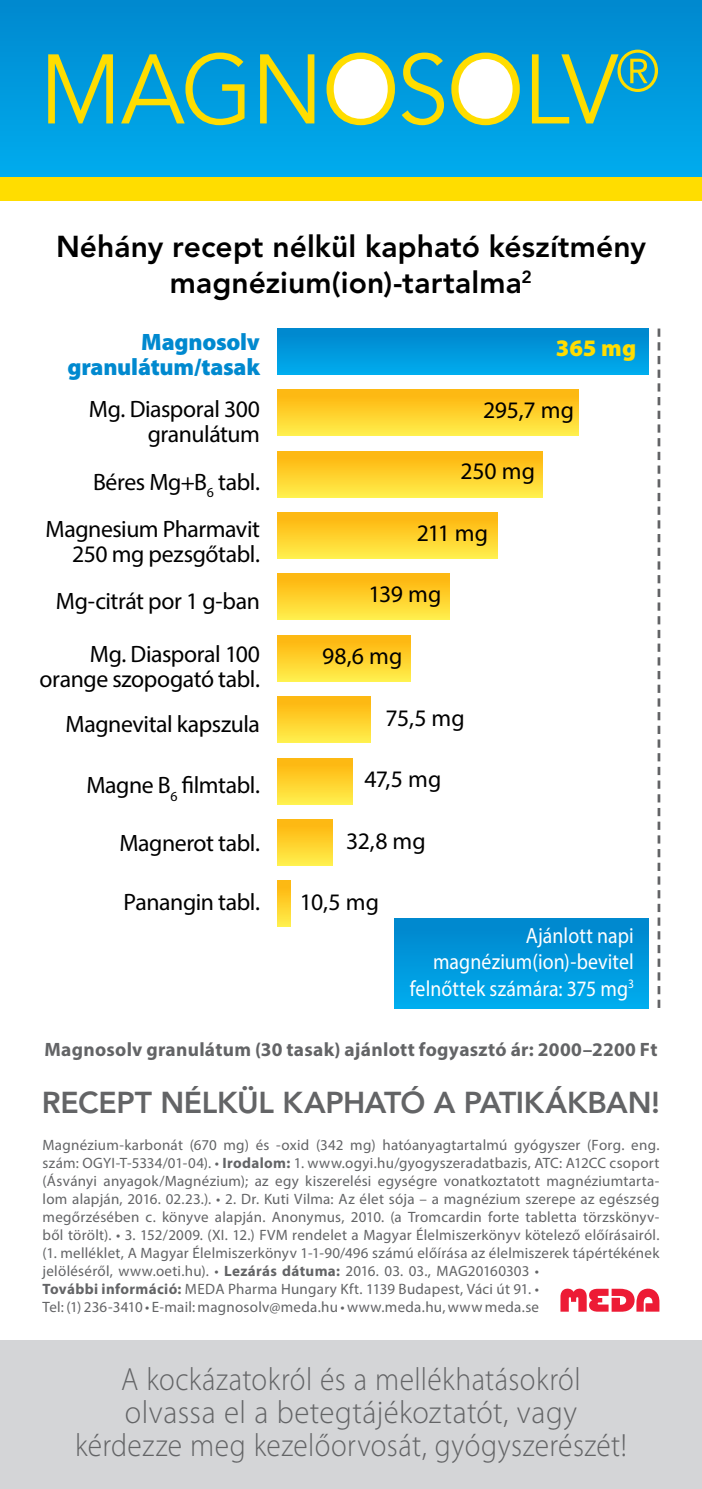
<style>
.page{position:relative;width:702px;height:1489px;background:#fff}
.page>*{position:absolute;margin:0;border:0;box-sizing:border-box;transform-origin:0 0}
.t1{font:300 32.25px/33.2px "Myriad Pro";letter-spacing:.015em;color:#636466;text-align:center;scale:.91 1}
.t2{font:30px/36px "Avenir Heavy H";letter-spacing:.005em;color:#000;text-align:center}
.t3{font:30px "Avenir Heavy H";letter-spacing:-.01em;color:#636466}
.t4{font:23.75px/25px "Myriad Pro";letter-spacing:-.02em;color:#000;text-align:right}
.t5{font:900 23.75px/25px "Myriad Pro";letter-spacing:-.01em;color:#0089cf;text-align:right}
.t6{font:900 23.75px "Myriad Pro";color:#fd0}
.t7{font:22px/26.5px "Myriad Pro";letter-spacing:.005em;color:#fff;text-align:right;scale:.9 1}
.t8{font:700 19.5px "Myriad Pro";letter-spacing:.015em;color:#636466}
.t9{font:15px/18px "Myriad Pro";letter-spacing:.02em;color:#636466}
.s1{font-weight:700}
</style>
<div class="page">
<div style="left:0;top:0;width:702px;height:184px;background:linear-gradient(to bottom,#0088ce,#00adef)"></div>
<svg style="left:48px;top:50px;width:610px;height:75px;background:#5db6a8"></svg>
<div style="left:0;top:1339px;width:702px;height:149px;background:#d4d5d7"></div>
<div style="left:0;top:177px;width:702px;height:24px;background:#fd0"></div>
<svg style="left:560px;top:1288px;width:99px;height:23px"></svg>
<div style="left:278px;top:328px;width:370px;height:46px;background:linear-gradient(to bottom,#0084cb,#00abed)"></div>
<div style="left:394px;top:918px;width:254px;height:89px;background:linear-gradient(to bottom,#0085cb,#00acee)"></div>
<div style="left:278px;top:390px;width:300px;height:46px;background:linear-gradient(to bottom,#feb20a,#ffee4c)"></div>
<div style="left:278px;top:451px;width:264px;height:46px;background:linear-gradient(to bottom,#feb20a,#ffed4b)"></div>
<div style="left:278px;top:512px;width:219px;height:46px;background:linear-gradient(to bottom,#fdb10a,#ffed4a)"></div>
<div style="left:278px;top:574px;width:171px;height:46px;background:linear-gradient(to bottom,#feb20a,#ffee4b)"></div>
<div style="left:278px;top:635px;width:132px;height:46px;background:linear-gradient(to bottom,#feb20a,#ffed4b)"></div>
<div style="left:278px;top:696px;width:92px;height:46px;background:linear-gradient(to bottom,#fdb10a,#ffed4a)"></div>
<div style="left:278px;top:758px;width:75px;height:46px;background:linear-gradient(to bottom,#feb20a,#ffee4b)"></div>
<div style="left:278px;top:819px;width:55px;height:46px;background:linear-gradient(to bottom,#feb20a,#ffed4b)"></div>
<svg style="left:278px;top:880px;width:12px;height:46px"></svg>
<svg style="left:657px;top:328px;width:3px;height:679px"></svg>
<h2 class="t2" style="left:56px;top:228px;width:591px">Néhány recept nélkül kapható készítmény magnézium(ion)-tartalma<sup>2</sup></h2>
<h3 class="t5" style="left:68px;top:329px;width:194px">Magnosolv granulátum/tasak</h3>
<h3 class="t4" style="left:89px;top:396px;width:172px">Mg. Diasporal 300 granulátum</h3>
<h3 class="t4" style="left:46px;top:457px;width:216px;line-height:47.2px">Béres Mg+B<sub>6</sub> tabl.<br>Magnesium Pharmavit</h3>
<h3 class="t4" style="left:56px;top:530px;width:205px;line-height:47.2px">250 mg pezsgőtabl.<br>Mg-citrát por 1 g-ban</h3>
<h3 class="t4" style="left:40px;top:641px;width:222px">Mg. Diasporal 100 orange szopogató tabl.</h3>
<h3 class="t4" style="left:66px;top:711px;width:196px">Magnevital kapszula</h3>
<h3 class="t4" style="left:86px;top:772px;width:175px">Magne B<sub>6</sub> filmtabl.</h3>
<h3 class="t4" style="left:119px;top:830px;width:142px">Magnerot tabl.</h3>
<h3 class="t4" style="left:123px;top:888px;width:138px">Panangin tabl.</h3>
<h3 class="t6" style="left:555px;top:332px;width:82px">365 mg</h3>
<h3 class="t4" style="left:483px;top:397px;width:92px">295,7 mg</h3>
<h3 class="t4" style="left:460px;top:458px;width:76px">250 mg</h3>
<h3 class="t4" style="left:417px;top:520px;width:73px">211 mg</h3>
<h3 class="t4" style="left:368px;top:581px;width:74px">139 mg</h3>
<h3 class="t4" style="left:322px;top:643px;width:82px">98,6 mg</h3>
<h3 class="t4" style="left:385px;top:704px;width:81px">75,5 mg</h3>
<h3 class="t4" style="left:364px;top:766px;width:78px">47,5 mg</h3>
<h3 class="t4" style="left:346px;top:827px;width:81px">32,8 mg</h3>
<h3 class="t4" style="left:300px;top:889px;width:81px">10,5 mg</h3>
<h3 class="t7" style="left:409px;top:921px;width:251px">Ajánlott napi magnézium(ion)-bevitel felnőttek számára: 375 mg<sup>3</sup></h3>
<p class="t8" style="left:44px;top:1036px;width:614px">Magnosolv granulátum (30 tasak) ajánlott fogyasztó ár: 2000–2200 Ft</p>
<h2 class="t3" style="left:42px;top:1084px;width:619px">RECEPT NÉLKÜL KAPHATÓ A PATIKÁKBAN!</h2>
<p class="t9" style="left:43px;top:1135px;width:618px">Magnézium-karbonát (670 mg) és -oxid (342 mg) hatóanyagtartalmú gyógyszer (Forg. eng. szám: OGYI-T-5334/01-04). • <span class="s1">Irodalom:</span> 1. www.ogyi.hu/gyogyszeradatbazis, ATC: A12CC csoport (Ásványi anyagok/Magnézium); az egy kiszerelési egységre vonatkoztatott magnéziumtarta&shy;lom alapján, 2016. 02.23.). • 2. Dr. Kuti Vilma: Az élet sója – a magnézium szerepe az egészség megőrzésében c. könyve alapján. Anonymus, 2010. (a Tromcardin forte tabletta törzskönyv&shy;ből törölt). • 3. 152/2009. (XI. 12.) FVM rendelet a Magyar Élelmiszerkönyv kötelező előírásairól. (1. melléklet, A Magyar Élelmiszerkönyv 1-1-90/496 számú előírása az élelmiszerek tápértékének jelöléséről, www.oeti.hu). • <span class="s1">Lezárás dátuma:</span> 2016. 03. 03., MAG20160303 •<br><span class="s1">További információ:</span> MEDA Pharma Hungary Kft. 1139 Budapest, Váci út 91. •<br>Tel: (1) 236-3410 • E-mail: magnosolv@meda.hu • www.meda.hu, www meda.se</p>
<h1 class="t1" style="left:75px;top:1361px;width:608px">A kockázatokról és a mellékhatásokról olvassa el a betegtájékoztatót, vagy kérdezze meg kezelőorvosát, gyógyszerészét!</h1>
</div>
